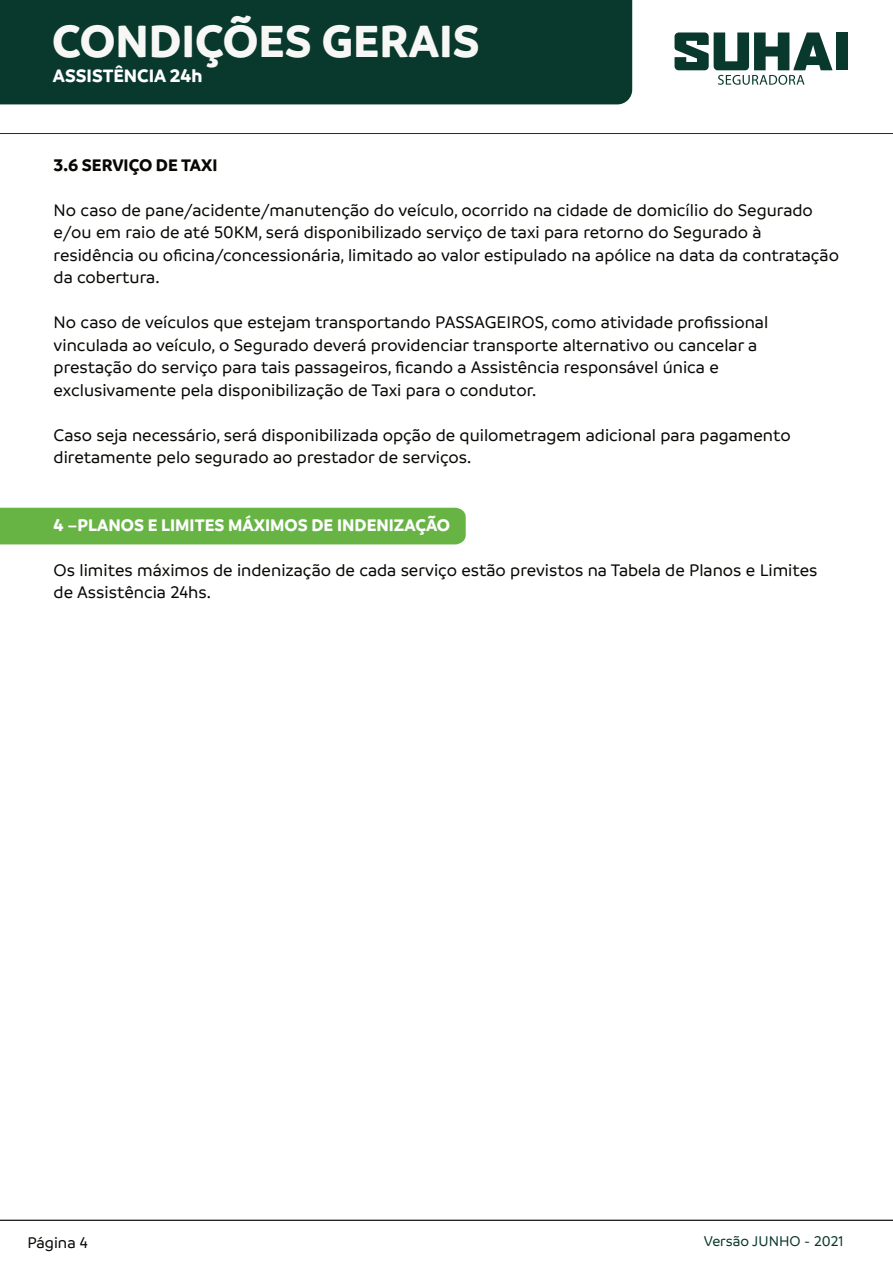
<style>
.page{position:relative;width:893px;height:1263px;background:#fff}
.page>*{position:absolute;margin:0;border:0;box-sizing:border-box;transform-origin:0 0}
.t1{font:700 48.45px "Branding";color:#f7f7f6}
.t2{font:700 19.35px "Branding";color:#fff}
.t3{font:500 18px/22.5px "Branding";color:#080704}
.t4{font:700 18px "Branding";color:#fff}
.t5{font:700 18px "Branding";color:#080704}
.t6{font:500 16.5px "Branding";color:#080704}
.t7{font:500 15.15px "Branding";color:#09382c}
</style>
<div class="page">
<hr style="left:0;top:1220px;width:893px;height:1px;background:#080704">
<hr style="left:0;top:133px;width:893px;height:1px;background:#09382c">
<div style="left:0;top:0;width:632px;height:104px;background:#09382c"></div>
<div style="left:836px;top:33px;width:12px;height:37px;background:#09382c"></div>
<svg style="left:674px;top:32px;width:158px;height:53px"></svg>
<div style="left:0;top:508px;width:466px;height:36px;background:#67b445"></div>
<h1 class="t1" style="left:52px;top:19px;width:429px">CONDIÇÕES GERAIS</h1>
<p class="t2" style="left:53px;top:67px;width:151px">ASSISTÊNCIA 24h</p>
<p class="t5" style="left:54px;top:157px;width:165px">3.6 SERVIÇO DE TAXI</p>
<p class="t3" style="left:54px;top:199px;width:787px">No caso de pane/acidente/manutenção do veículo, ocorrido na cidade de domicílio do Segurado e/ou em raio de até 50KM, será disponibilizado serviço de taxi para retorno do Segurado à residência ou oficina/concessionária, limitado ao valor estipulado na apólice na data da contratação da cobertura.</p>
<p class="t3" style="left:54px;top:312px;width:716px">No caso de veículos que estejam transportando PASSAGEIROS, como atividade profissional vinculada ao veículo, o Segurado deverá providenciar transporte alternativo ou cancelar a prestação do serviço para tais passageiros, ficando a Assistência responsável única e exclusivamente pela disponibilização de Taxi para o condutor.</p>
<p class="t3" style="left:54px;top:424px;width:739px">Caso seja necessário, será disponibilizada opção de quilometragem adicional para pagamento diretamente pelo segurado ao prestador de serviços.</p>
<p class="t4" style="left:54px;top:517px;width:398px">4 –PLANOS E LIMITES MÁXIMOS DE INDENIZAÇÃO</p>
<p class="t3" style="left:54px;top:559px;width:765px">Os limites máximos de indenização de cada serviço estão previstos na Tabela de Planos e Limites de Assistência 24hs.</p>
<p class="t6" style="left:27px;top:1235px;width:62px">Página 4</p>
<p class="t7" style="left:704px;top:1234px;width:141px">Versão JUNHO - 2021</p>
</div>
